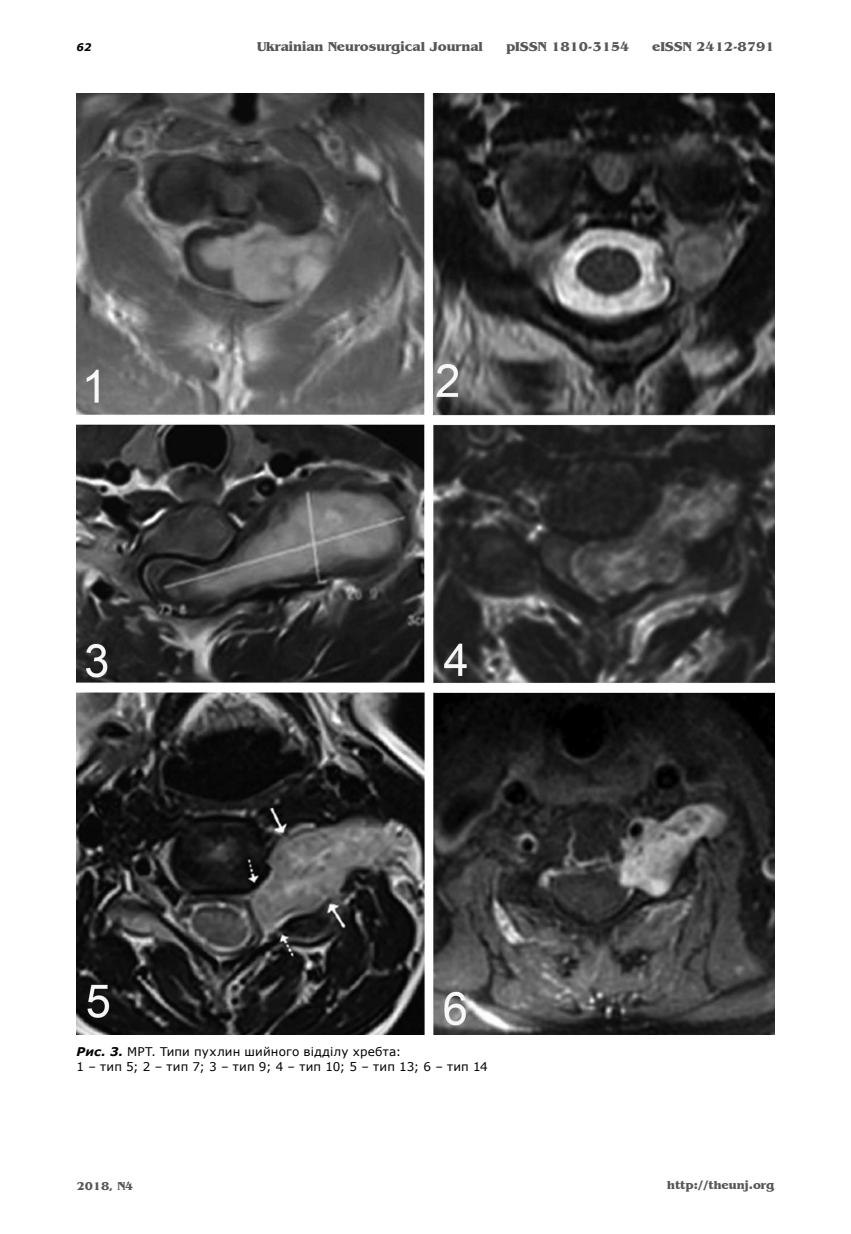
<style>
.page{position:relative;width:851px;height:1234px;background:#fff}
.page>*{position:absolute;margin:0;border:0;box-sizing:border-box;transform-origin:0 0}
.t1{font:700 13.5px "Benguiat";color:#565656}
.t2{font:12px/14.4px "Verdana";letter-spacing:.015em;color:#000}
.t3{font:700 12px "Benguiat";color:#565656}
.t4{font:italic 700 10.5px "Verdana";color:#000}
.s1{font-weight:700;font-style:italic}
</style>
<div class="page">
<img style="left:77px;top:94px;width:697px;height:939px">
<p class="t4" style="left:77px;top:41px;width:16px">62</p>
<p class="t1" style="left:257px;top:39px;width:227px">Ukrainian Neurosurgical Journal</p>
<p class="t1" style="left:506px;top:39px;width:125px">pISSN 1810-3154</p>
<p class="t1" style="left:652px;top:39px;width:124px">eISSN 2412-8791</p>
<p class="t2" style="left:76px;top:1043px;width:413px"><span class="s1">Рис. 3.</span> МРТ. Типи пухлин шийного відділу хребта:<br>1 – тип 5; 2 – тип 7; 3 – тип 9; 4 – тип 10; 5 – тип 13; 6 – тип 14</p>
<p class="t3" style="left:76px;top:1179px;width:58px">2018, N4</p>
<p class="t3" style="left:667px;top:1178px;width:109px">http://theunj.org</p>
</div>
